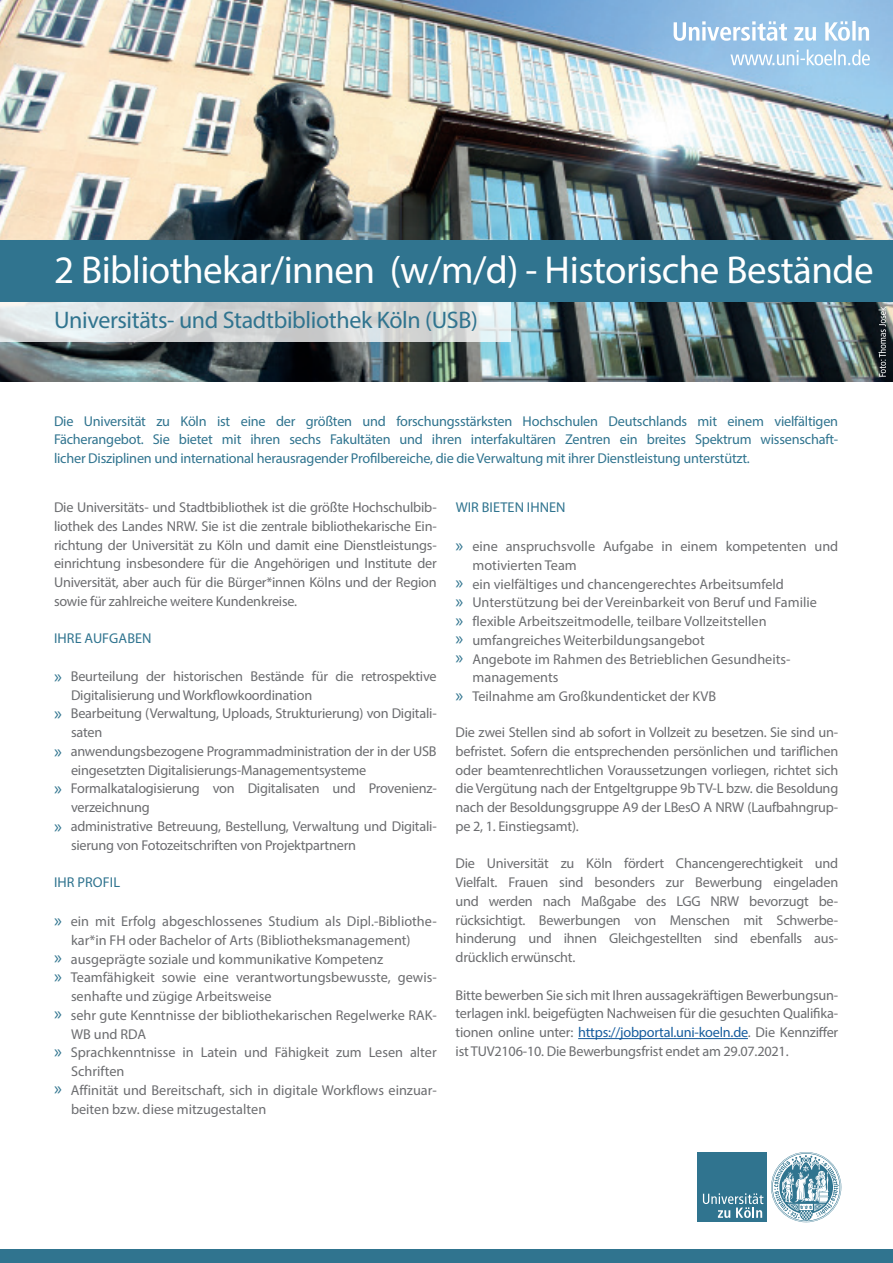
<style>
.page{position:relative;width:893px;height:1263px;background:#fff}
.page>*{position:absolute;margin:0;border:0;box-sizing:border-box;transform-origin:0 0}
.t1{font:39px "Myriad Pro";letter-spacing:-.015em;color:#fff}
.t2{font:24px "Myriad Pro";letter-spacing:-.015em;color:#30748f}
.Fließtext{font:14.25px/18.8px "Myriad Pro";letter-spacing:-.005em;color:#6c6d70}
.t3{font:14.25px/18.8px "Myriad Pro";letter-spacing:-.015em;color:#30748f;text-align:justify}
.t4{font:14.25px "Myriad Pro";letter-spacing:.005em;color:#30748f}
.s1{font-size:18.75px;color:#30748f}
.s2{color:#175d9e}
</style>
<div class="page">
<img style="left:0;top:0;width:893px;height:382px">
<div style="left:0;top:1249px;width:893px;height:14px;background:#30748f"></div>
<svg style="left:730px;top:49px;width:140px;height:16px"></svg>
<svg style="left:674px;top:21px;width:195px;height:20px"></svg>
<div style="left:697px;top:1152px;width:70px;height:70px;background:#30748f"></div>
<svg style="left:703px;top:1193px;width:60px;height:25px"></svg>
<svg style="left:771px;top:1152px;width:70px;height:70px"></svg>
<div style="left:0;top:240px;width:893px;height:62px;background:#30748f"></div>
<svg style="left:0;top:302px;width:510px;height:39px;background:#d9dcdd"></svg>
<hr style="left:578px;top:1038px;width:170px;height:1px;background:#175d9e">
<svg style="left:878px;top:307px;width:8px;height:70px"></svg>
<p class="t1" style="left:54px;top:246px;width:821px">2 Bibliothekar/innen (w/m/d) - Historische Bestände</p>
<p class="t2" style="left:54px;top:305px;width:425px">Universitäts- und Stadtbibliothek Köln (USB)</p>
<p class="t3" style="left:54px;top:411px;width:786px">Die Universität zu Köln ist eine der größten und forschungsstärksten Hochschulen Deutschlands mit einem vielfältigen Fächerangebot. Sie bietet mit ihren sechs Fakultäten und ihren interfakultären Zentren ein breites Spektrum wissenschaft&shy;licher Disziplinen und international herausragender Profilbereiche, die die Verwaltung mit ihrer Dienstleistung unterstützt.</p>
<p class="Fließtext" style="left:54px;top:498px;width:384px;text-align:justify">Die Universitäts- und Stadtbibliothek ist die größte Hochschulbib&shy;liothek des Landes NRW. Sie ist die zentrale bibliothekarische Ein&shy;richtung der Universität zu Köln und damit eine Dienstleistungs&shy;einrichtung insbesondere für die Angehörigen und Institute der Universität, aber auch für die Bürger*innen Kölns und der Region sowie für zahlreiche weitere Kundenkreise.</p>
<p class="t4" style="left:54px;top:630px;width:99px">IHRE AUFGABEN</p>
<p class="Fließtext" style="left:71px;top:666px;width:367px;text-indent:-17px"><span class="s1">»</span> Beurteilung der historischen Bestände für die retrospektive<br>Digitalisierung und Workflowkoordination</p>
<p class="Fließtext" style="left:71px;top:704px;width:367px;text-indent:-17px"><span class="s1">»</span> Bearbeitung (Verwaltung, Uploads, Strukturierung) von Digitali&shy;saten</p>
<p class="Fließtext" style="left:71px;top:741px;width:367px;text-indent:-17px"><span class="s1">»</span> anwendungsbezogene Programmadministration der in der USB eingesetzten Digitalisierungs-Managementsysteme</p>
<p class="Fließtext" style="left:71px;top:779px;width:367px;text-indent:-17px"><span class="s1">»</span> Formalkatalogisierung von Digitalisaten und Provenienz&shy;verzeichnung</p>
<p class="Fließtext" style="left:71px;top:816px;width:367px;text-indent:-17px"><span class="s1">»</span> administrative Betreuung, Bestellung, Verwaltung und Digitali&shy;sierung von Fotozeitschriften von Projektpartnern</p>
<p class="t4" style="left:54px;top:873px;width:67px">IHR PROFIL</p>
<p class="Fließtext" style="left:71px;top:912px;width:367px;text-indent:-17px"><span class="s1">»</span> ein mit Erfolg abgeschlossenes Studium als Dipl.-Bibliothe&shy;kar*in FH oder Bachelor of Arts (Bibliotheksmanagement)</p>
<p class="Fließtext" style="left:54px;top:949px;width:331px"><span class="s1">»</span> ausgeprägte soziale und kommunikative Kompetenz</p>
<p class="Fließtext" style="left:71px;top:968px;width:367px;text-indent:-17px"><span class="s1">»</span> Teamfähigkeit sowie eine verantwortungsbewusste, gewis&shy;senhafte und zügige Arbeitsweise</p>
<p class="Fließtext" style="left:71px;top:1005px;width:367px;text-indent:-17px"><span class="s1">»</span> sehr gute Kenntnisse der bibliothekarischen Regelwerke RAK-<br>WB und RDA</p>
<p class="Fließtext" style="left:71px;top:1043px;width:367px;text-indent:-17px"><span class="s1">»</span> Sprachkenntnisse in Latein und Fähigkeit zum Lesen alter<br>Schriften</p>
<p class="Fließtext" style="left:71px;top:1080px;width:367px;text-indent:-17px"><span class="s1">»</span> Affinität und Bereitschaft, sich in digitale Workflows einzuar&shy;beiten bzw. diese mitzugestalten</p>
<p class="t4" style="left:456px;top:498px;width:111px">WIR BIETEN IHNEN</p>
<p class="Fließtext" style="left:473px;top:537px;width:367px;text-indent:-17px"><span class="s1">»</span> eine anspruchsvolle Aufgabe in einem kompetenten und motivierten Team</p>
<p class="Fließtext" style="left:456px;top:574px;width:330px"><span class="s1">»</span> ein vielfältiges und chancengerechtes Arbeitsumfeld</p>
<p class="Fließtext" style="left:456px;top:593px;width:363px"><span class="s1">»</span> Unterstützung bei der Vereinbarkeit von Beruf und Familie</p>
<p class="Fließtext" style="left:456px;top:612px;width:313px"><span class="s1">»</span> flexible Arbeitszeitmodelle, teilbare Vollzeitstellen</p>
<p class="Fließtext" style="left:456px;top:630px;width:251px"><span class="s1">»</span> umfangreiches Weiterbildungsangebot</p>
<p class="Fließtext" style="left:473px;top:649px;width:319px;text-indent:-17px"><span class="s1">»</span> Angebote im Rahmen des Betrieblichen Gesundheits&shy;managements</p>
<p class="Fließtext" style="left:456px;top:687px;width:262px"><span class="s1">»</span> Teilnahme am Großkundenticket der KVB</p>
<p class="Fließtext" style="left:456px;top:723px;width:384px;text-align:justify">Die zwei Stellen sind ab sofort in Vollzeit zu besetzen. Sie sind un&shy;befristet. Sofern die entsprechenden persönlichen und tariflichen oder beamtenrechtlichen Voraussetzungen vorliegen, richtet sich die Vergütung nach der Entgeltgruppe 9b TV-L bzw. die Besoldung nach der Besoldungsgruppe A9 der LBesO A NRW (Laufbahngrup&shy;pe 2, 1. Einstiegsamt).</p>
<p class="Fließtext" style="left:456px;top:854px;width:384px;text-align:justify">Die Universität zu Köln fördert Chancengerechtigkeit und Vielfalt. Frauen sind besonders zur Bewerbung eingeladen und werden nach Maßgabe des LGG NRW bevorzugt be&shy;rücksichtigt. Bewerbungen von Menschen mit Schwerbe&shy;hinderung und ihnen Gleichgestellten sind ebenfalls aus&shy;drücklich erwünscht.</p>
<p class="Fließtext" style="left:456px;top:985px;width:384px;text-align:justify">Bitte bewerben Sie sich mit Ihren aussagekräftigen Bewerbungsun&shy;terlagen inkl. beigefügten Nachweisen für die gesuchten Qualifika&shy;tionen online unter: <span class="s2">https://jobportal.uni-koeln.de</span>. Die Kennziffer ist TUV2106-10. Die Bewerbungsfrist endet am 29.07.2021.</p>
</div>
